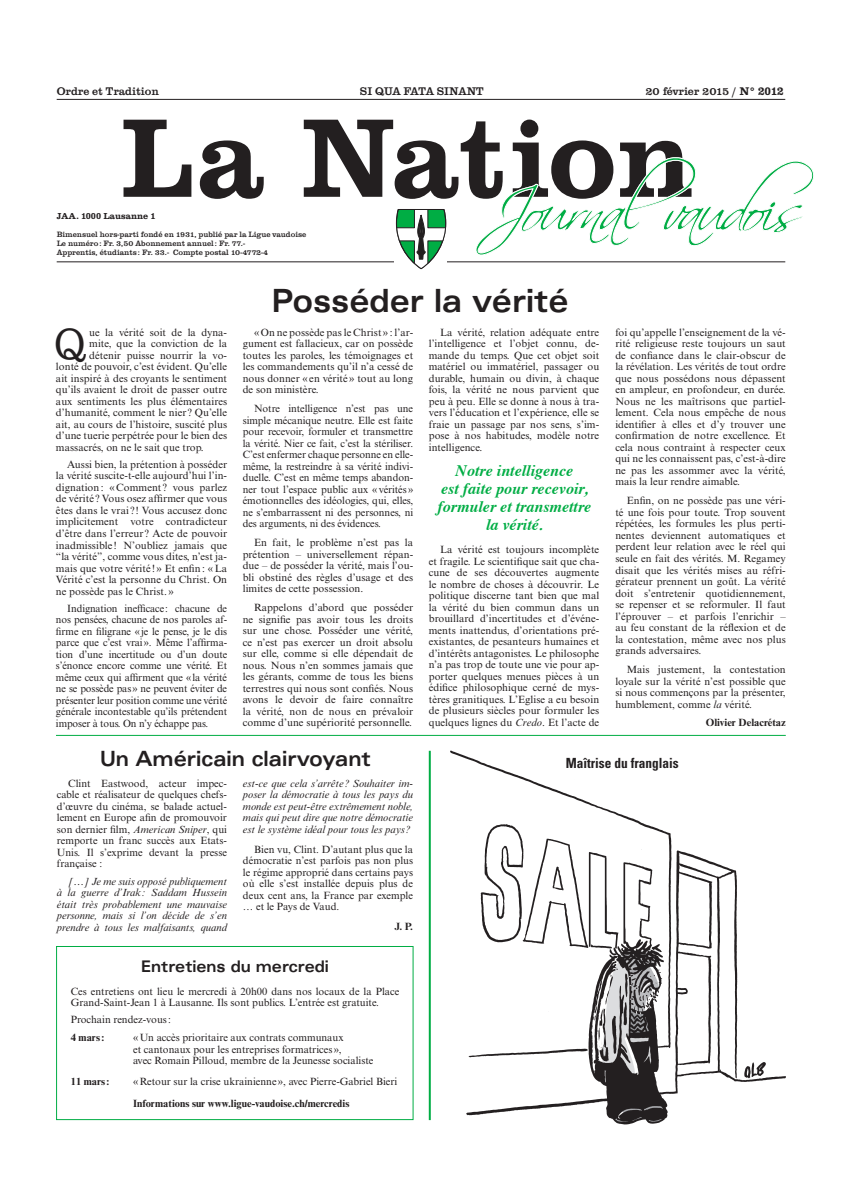
<style>
.page{position:relative;width:842px;height:1191px;background:#fff}
.page>*{position:absolute;margin:0;border:0;box-sizing:border-box;transform-origin:0 0}
.t1{font:300 45.2px "Clarendon LT Std";color:#231f20;scale:.85 1}
.t2{font:700 expanded 32px "Univers LT Std";color:#231f20;scale:.85 1}
.t3{font:700 expanded 21px "Univers LT Std";color:#231f20;scale:.85 1}
.t4{font:italic 700 16px/18px "Times";color:#00ad44;text-align:center}
.t5{font:700 expanded 16px "Univers LT Std";color:#231f20;scale:.85 1}
.t6{font:700 condensed 14px "Univers LT Std";color:#231f20;scale:.95 1}
.t7{font:500 11.5px "Clarendon T";color:#231f20}
.t8{font:10.5px/11.5px "Times New Roman MT Std";letter-spacing:.005em;color:#231f20;text-align:justify}
.t9{font:italic 10.5px/11.5px "Times New Roman MT Std";color:#231f20;text-align:justify}
.t10{font:700 10.5px "Times New Roman MT Std";color:#231f20}
.t11{font:700 9px "Clarendon T";color:#231f20}
.t12{font:500 8px/9px "Clarendon T";color:#231f20}
.s1{font-weight:700}
.s2{font-style:italic}
</style>
<div class="page">
<hr style="left:429px;top:751px;width:2px;height:369px;background:#00ad44">
<hr style="left:56px;top:735px;width:730px;height:1px;background:#00ad44">
<div style="left:56px;top:946px;width:358px;height:174px;border:1px solid #00ad44"></div>
<img style="left:450px;top:750px;width:336px;height:374px">
<svg style="left:124px;top:120px;width:67px;height:77px"></svg>
<svg style="left:200px;top:140px;width:64px;height:59px"></svg>
<hr style="left:57px;top:99px;width:728px;height:1px;background:#231f20">
<hr style="left:57px;top:261px;width:728px;height:1px;background:#231f20">
<svg style="left:304px;top:120px;width:510px;height:150px"></svg>
<p class="t7" style="left:57px;top:84px;width:104px">Ordre et Tradition</p>
<p class="t7" style="left:360px;top:84px;width:125px">SI QUA FATA SINANT</p>
<p class="t7" style="left:645px;top:84px;width:140px">20 février 2015 / <span class="s1">N° 2012</span></p>
<p class="t11" style="left:57px;top:211px;width:100px">JAA. 1000 Lausanne 1</p>
<p class="t12" style="left:57px;top:230px;width:251px">Bimensuel hors-parti fondé en 1931, publié par la Ligue vaudoise<br>Le numéro: Fr. 3,50 Abonnement annuel: Fr. 77.-<br>Apprentis, étudiants: Fr. 33.- Compte postal 10-4772-4</p>
<h1 class="t1" style="left:54px;top:317px;width:39px">Q</h1>
<p class="t8" style="left:89px;top:326px;width:139px">ue la vérité soit de la dyna-</p>
<p class="t8" style="left:89px;top:338px;width:139px">mite, que la conviction de la</p>
<p class="t8" style="left:89px;top:349px;width:139px">détenir puisse nourrir la vo-</p>
<p class="t8" style="left:56px;top:361px;width:173px">lonté de pouvoir, c’est évident. Qu’elle</p>
<p class="t8" style="left:56px;top:372px;width:173px">ait inspiré à des croyants le sentiment</p>
<p class="t8" style="left:56px;top:384px;width:173px">qu’ils avaient le droit de passer outre</p>
<p class="t8" style="left:56px;top:395px;width:173px">aux sentiments les plus élémentaires</p>
<p class="t8" style="left:56px;top:407px;width:173px">d’humanité, comment le nier? Qu’elle</p>
<p class="t8" style="left:56px;top:418px;width:173px">ait, au cours de l’histoire, suscité plus</p>
<p class="t8" style="left:56px;top:430px;width:173px">d’une tuerie perpétrée pour le bien des</p>
<p class="t8" style="left:56px;top:441px;width:149px">massacrés, on ne le sait que trop.</p>
<p class="t8" style="left:56px;top:458px;width:173px;text-indent:11px">Aussi bien, la prétention à posséder la vérité suscite-t-elle aujourd’hui l’in&shy;dignation: «Comment? vous parlez de vérité ? Vous osez affirmer que vous êtes dans le vrai?! Vous accusez donc implicitement votre contradicteur d’être dans l’erreur? Acte de pouvoir inadmissible ! N’oubliez jamais que “la vérité”, comme vous dites, n’est ja&shy;mais que votre vérité ! » Et enfin: «La Vérité c’est la personne du Christ. On ne possède pas le Christ. »</p>
<p class="t8" style="left:56px;top:602px;width:173px;text-indent:11px">Indignation inefficace: chacune de nos pensées, chacune de nos paroles af&shy;firme en filigrane «je le pense, je le dis parce que c’est vrai». Même l’affirma&shy;tion d’une incertitude ou d’un doute s’énonce encore comme une vérité. Et même ceux qui affirment que «la vérité ne se possède pas» ne peuvent éviter de présenter leur position comme une vérité générale incontestable qu’ils prétendent imposer à tous. On n’y échappe pas.</p>
<h2 class="t2" style="left:271px;top:282px;width:351px">Posséder la vérité</h2>
<p class="t8" style="left:243px;top:326px;width:172px;text-indent:11px">«On ne possède pas le Christ » : l’ar&shy;gument est fallacieux, car on possède toutes les paroles, les témoignages et les commandements qu’il n’a cessé de nous donner « en vérité » tout au long de son ministère.</p>
<p class="t8" style="left:243px;top:403px;width:172px;text-indent:11px">Notre intelligence n’est pas une simple mécanique neutre. Elle est faite pour recevoir, formuler et transmettre la vérité. Nier ce fait, c’est la stériliser.<br>C’est enfermer chaque personne en elle&shy;même, la restreindre à sa vérité indivi&shy;duelle. C’est en même temps abandon&shy;ner tout l’espace public aux «vérités» émotionnelles des idéologies, qui, elles, ne s’embarrassent ni des personnes, ni des arguments, ni des évidences.</p>
<p class="t8" style="left:243px;top:537px;width:172px;text-indent:11px">En fait, le problème n’est pas la prétention – universellement répan&shy;due – de posséder la vérité, mais l’ou&shy;bli obstiné des règles d’usage et des limites de cette possession.</p>
<p class="t8" style="left:243px;top:602px;width:172px;text-indent:11px">Rappelons d’abord que posséder ne signifie pas avoir tous les droits sur une chose. Posséder une vérité, ce n’est pas exercer un droit absolu sur elle, comme si elle dépendait de nous. Nous n’en sommes jamais que les gérants, comme de tous les biens terrestres qui nous sont confiés. Nous avons le devoir de faire connaître la vérité, non de nous en prévaloir comme d’une supériorité personnelle.</p>
<p class="t8" style="left:429px;top:326px;width:172px;text-indent:11px">La vérité, relation adéquate entre l’intelligence et l’objet connu, de&shy;mande du temps. Que cet objet soit matériel ou immatériel, passager ou durable, humain ou divin, à chaque fois, la vérité ne nous parvient que peu à peu. Elle se donne à nous à tra&shy;vers l’éducation et l’expérience, elle se fraie un passage par nos sens, s’im&shy;pose à nos habitudes, modèle notre intelligence.</p>
<h3 class="t4" style="left:438px;top:460px;width:155px">Notre intelligence<br>est faite pour recevoir, formuler et transmettre la vérité.</h3>
<p class="t8" style="left:429px;top:544px;width:172px;text-indent:11px">La vérité est toujours incomplète et fragile. Le scientifique sait que cha&shy;cune de ses découvertes augmente le nombre de choses à découvrir. Le politique discerne tant bien que mal la vérité du bien commun dans un brouillard d’incertitudes et d’événe&shy;ments inattendus, d’orientations pré&shy;existantes, de pesanteurs humaines et d’intérêts antagonistes. Le philosophe n’a pas trop de toute une vie pour ap&shy;porter quelques menues pièces à un édifice philosophique cerné de mys&shy;tères granitiques. L’Eglise a eu besoin de plusieurs siècles pour formuler les quelques lignes du <span class="s2">Credo</span>. Et l’acte de</p>
<p class="t8" style="left:615px;top:326px;width:172px">foi qu’appelle l’enseignement de la vé&shy;rité religieuse reste toujours un saut de confiance dans le clair-obscur de la révélation. Les vérités de tout ordre que nous possédons nous dépassent en ampleur, en profondeur, en durée.<br>Nous ne les maîtrisons que partiel&shy;lement. Cela nous empêche de nous identifier à elles et d’y trouver une confirmation de notre excellence. Et cela nous contraint à respecter ceux qui ne les connaissent pas, c’est-à-dire ne pas les assommer avec la vérité, mais la leur rendre aimable.</p>
<p class="t8" style="left:615px;top:495px;width:172px;text-indent:11px">Enfin, on ne possède pas une véri&shy;té une fois pour toute. Trop souvent répétées, les formules les plus perti&shy;nentes deviennent automatiques et perdent leur relation avec le réel qui seule en fait des vérités. M. Regamey disait que les vérités mises au réfri&shy;gérateur prennent un goût. La vérité doit s’entretenir quotidiennement, se repenser et se reformuler. Il faut l’éprouver – et parfois l’enrichir – au feu constant de la réflexion et de la contestation, même avec nos plus grands adversaires.</p>
<p class="t8" style="left:615px;top:664px;width:172px;text-indent:11px">Mais justement, la contestation loyale sur la vérité n’est possible que si nous commençons par la présenter, humblement, comme <span class="s2">la</span> vérité.</p>
<p class="t10" style="left:706px;top:716px;width:82px">Olivier Delacrétaz</p>
<h3 class="t3" style="left:100px;top:746px;width:320px">Un Américain clairvoyant</h3>
<p class="t8" style="left:57px;top:777px;width:172px;text-indent:11px">Clint Eastwood, acteur impec&shy;cable et réalisateur de quelques chefs&shy;d’œuvre du cinéma, se balade actuel&shy;lement en Europe afin de promouvoir son dernier film, <span class="s2">American Sniper</span>, qui remporte un franc succès aux Etats-Unis. Il s’exprime devant la presse française :</p>
<p class="t9" style="left:57px;top:875px;width:172px;text-indent:11px">[…] Je me suis opposé publiquement à la guerre d’Irak: Saddam Hussein était très probablement une mauvaise personne, mais si l’on décide de s’en prendre à tous les malfaisants, quand</p>
<p class="t9" style="left:243px;top:777px;width:172px">est-ce que cela s’arrête ? Souhaiter im&shy;poser la démocratie à tous les pays du monde est peut-être extrêmement noble, mais qui peut dire que notre démocratie est le système idéal pour tous les pays?</p>
<p class="t8" style="left:243px;top:843px;width:172px;text-indent:11px">Bien vu, Clint. D’autant plus que la démocratie n’est parfois pas non plus le régime approprié dans certains pays où elle s’est installée depuis plus de deux cent ans, la France par exemple … et le Pays de Vaud.</p>
<p class="t10" style="left:394px;top:920px;width:20px">J. P.</p>
<h3 class="t5" style="left:141px;top:956px;width:222px">Entretiens du mercredi</h3>
<p class="t8" style="left:71px;top:985px;width:330px">Ces entretiens ont lieu le mercredi à 20h00 dans nos locaux de la Place<br>Grand-Saint-Jean 1 à Lausanne. Ils sont publics. L’entrée est gratuite.</p>
<p class="t8" style="left:71px;top:1013px;width:102px">Prochain rendez-vous:</p>
<p class="t10" style="left:71px;top:1031px;width:35px">4 mars:</p>
<p class="t8" style="left:133px;top:1031px;width:242px;text-align:left">«Un accès prioritaire aux contrats communaux<br>et cantonaux pour les entreprises formatrices»,<br>avec Romain Pilloud, membre de la Jeunesse socialiste</p>
<p class="t10" style="left:71px;top:1075px;width:40px">11 mars:</p>
<p class="t8" style="left:133px;top:1075px;width:266px">«Retour sur la crise ukrainienne », avec Pierre-Gabriel Bieri</p>
<p class="t10" style="left:133px;top:1097px;width:218px">Informations sur www.ligue-vaudoise.ch/mercredis</p>
<h3 class="t6" style="left:566px;top:755px;width:120px">Maîtrise du franglais</h3>
</div>
